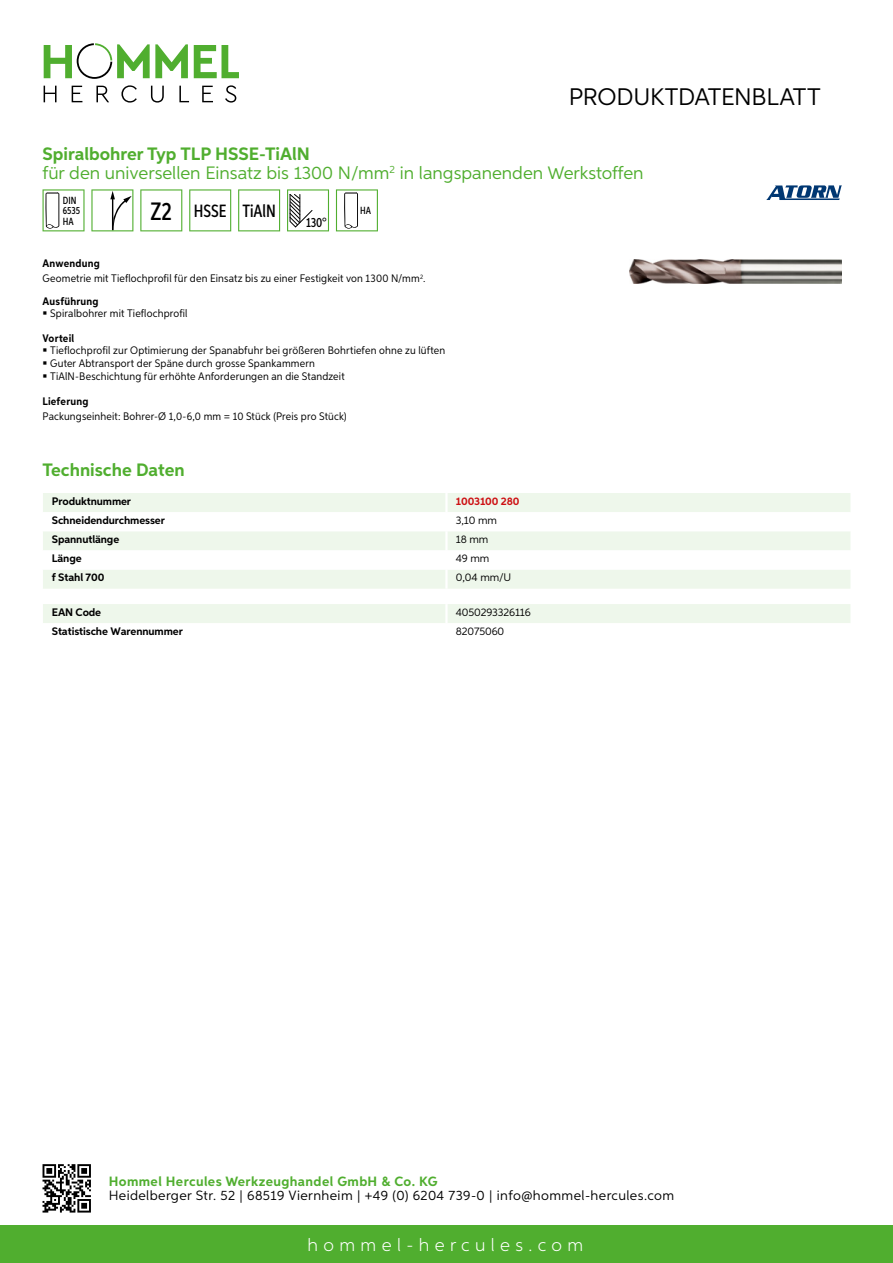
<style>
.page{position:relative;width:893px;height:1263px;background:#fff}
.page>*{position:absolute;margin:0;border:0;box-sizing:border-box;transform-origin:0 0}
.t1{font:24px "Aspira";letter-spacing:-.01em;color:#000}
.t2{font:18px/19.8px "Aspira";color:#50ae2f}
.t3{font:300 18px "Aspira";letter-spacing:.3em;color:#fff}
.t4{font:700 18px "Aspira";color:#50ae2f}
.t5{font:500 17.85px "Aspira XX Nar";color:#000}
.t6{font:13.5px "Aspira";letter-spacing:.03em;color:#000}
.t7{font:700 13.5px "Aspira";letter-spacing:.03em;color:#50ae2f}
.t8{font:500 13.35px "Aspira XX Nar";color:#000}
.t9{font:10.95px/12.8px "Aspira Nar";letter-spacing:.015em;color:#000}
.t10{font:700 10.95px "Aspira";letter-spacing:-.01em;color:#000}
.t11{font:10.95px "Aspira";letter-spacing:-.01em;color:#000}
.t12{font:700 10.95px "Aspira Nar";letter-spacing:.02em;color:#000}
.t13{font:700 10.95px "Aspira";letter-spacing:-.01em;color:#cd1013}
.t14{font:500 10.35px/10.4px "Aspira XX Nar";color:#000}
.s1{font-weight:700}
.s2{font-size:25.2px}
</style>
<div class="page">
<div style="left:0;top:1226px;width:893px;height:37px;background:#50ae2f"></div>
<svg style="left:43px;top:1164px;width:48px;height:48px"></svg>
<svg style="left:194px;top:45px;width:45px;height:33px"></svg>
<svg style="left:44px;top:43px;width:144px;height:36px"></svg>
<svg style="left:44px;top:86px;width:13px;height:16px"></svg>
<svg style="left:72px;top:86px;width:10px;height:16px"></svg>
<svg style="left:96px;top:86px;width:13px;height:16px"></svg>
<svg style="left:121px;top:85px;width:16px;height:18px"></svg>
<svg style="left:151px;top:86px;width:13px;height:17px"></svg>
<svg style="left:179px;top:86px;width:10px;height:16px"></svg>
<svg style="left:202px;top:86px;width:11px;height:16px"></svg>
<svg style="left:225px;top:85px;width:11px;height:18px"></svg>
<div style="left:43px;top:493px;width:807px;height:96px;background:#eef7eb"></div>
<svg style="left:43px;top:512px;width:807px;height:57px"></svg>
<hr style="left:445px;top:493px;width:3px;height:19px;background:#fff">
<hr style="left:445px;top:512px;width:3px;height:19px;background:#fff">
<hr style="left:445px;top:531px;width:3px;height:19px;background:#fff">
<hr style="left:445px;top:550px;width:3px;height:19px;background:#fff">
<hr style="left:445px;top:569px;width:3px;height:20px;background:#fff">
<div style="left:43px;top:604px;width:807px;height:19px;background:#eef7eb"></div>
<svg style="left:43px;top:189px;width:42px;height:42px"></svg>
<svg style="left:91px;top:189px;width:42px;height:42px"></svg>
<svg style="left:140px;top:189px;width:42px;height:42px"></svg>
<svg style="left:189px;top:189px;width:42px;height:42px"></svg>
<svg style="left:238px;top:189px;width:42px;height:42px"></svg>
<svg style="left:287px;top:189px;width:42px;height:42px"></svg>
<svg style="left:336px;top:189px;width:42px;height:42px"></svg>
<img style="left:629px;top:259px;width:213px;height:24px">
<svg style="left:766px;top:185px;width:76px;height:15px"></svg>
<h1 class="t1" style="left:569px;top:82px;width:253px">Produktdatenblatt</h1>
<h2 class="t2" style="left:43px;top:143px;width:602px"><span class="s1">Spiralbohrer Typ TLP HSSE-TiAlN<br></span>für den universellen Einsatz bis 1300 N/mm<sup>2</sup> in langspanenden Werkstoffen</h2>
<p class="t14" style="left:63px;top:195px;width:19px">DIN<br>6535<br>HA</p>
<h3 class="t5" style="left:151px;top:200px;width:127px"><span class="s2">Z2</span> HSSE TiAlN</h3>
<p class="t8" style="left:306px;top:215px;width:22px">130°</p>
<p class="t14" style="left:360px;top:205px;width:12px">HA</p>
<p class="t9" style="left:43px;top:256px;width:384px;line-height:15.1px"><span class="s1">Anwendung<br></span>Geometrie mit Tieflochprofil für den Einsatz bis zu einer Festigkeit von 1300 N/mm<sup>2</sup>.</p>
<p class="t12" style="left:43px;top:294px;width:58px">Ausführung</p>
<p class="t9" style="left:50px;top:307px;width:139px">Spiralbohrer mit Tieflochprofil</p>
<p class="t12" style="left:43px;top:331px;width:33px">Vorteil</p>
<p class="t9" style="left:50px;top:344px;width:396px">Tieflochprofil zur Optimierung der Spanabfuhr bei größeren Bohrtiefen ohne zu lüften<br>Guter Abtransport der Späne durch grosse Spankammern<br>TiAlN-Beschichtung für erhöhte Anforderungen an die Standzeit</p>
<p class="t12" style="left:43px;top:395px;width:47px">Lieferung</p>
<p class="t9" style="left:43px;top:410px;width:306px">Packungseinheit: Bohrer-Ø 1,0-6,0 mm = 10 Stück (Preis pro Stück)</p>
<h2 class="t4" style="left:43px;top:459px;width:144px">Technische Daten</h2>
<p class="t10" style="left:52px;top:494px;width:81px">Produktnummer</p>
<p class="t13" style="left:456px;top:494px;width:65px">1003100 280</p>
<p class="t10" style="left:52px;top:514px;width:115px">Schneidendurchmesser</p>
<p class="t11" style="left:456px;top:514px;width:43px">3,10 mm</p>
<p class="t10" style="left:52px;top:533px;width:69px">Spannutlänge</p>
<p class="t11" style="left:456px;top:533px;width:34px">18 mm</p>
<p class="t10" style="left:52px;top:552px;width:31px">Länge</p>
<p class="t11" style="left:456px;top:552px;width:35px">49 mm</p>
<p class="t10" style="left:52px;top:571px;width:54px">f Stahl 700</p>
<p class="t11" style="left:456px;top:571px;width:55px">0,04 mm/U</p>
<p class="t10" style="left:52px;top:605px;width:51px">EAN Code</p>
<p class="t11" style="left:456px;top:606px;width:76px">4050293326116</p>
<p class="t10" style="left:52px;top:625px;width:132px">Statistische Warennummer</p>
<p class="t11" style="left:456px;top:625px;width:50px">82075060</p>
<p class="t7" style="left:109px;top:1172px;width:330px">Hommel Hercules Werkzeughandel GmbH &amp; Co. KG</p>
<p class="t6" style="left:109px;top:1187px;width:567px">Heidelberger Str. 52 | 68519 Viernheim | +49 (0) 6204 739-0 | info@hommel-hercules.com</p>
<h2 class="t3" style="left:307px;top:1234px;width:277px">hommel-hercules.com</h2>
</div>
